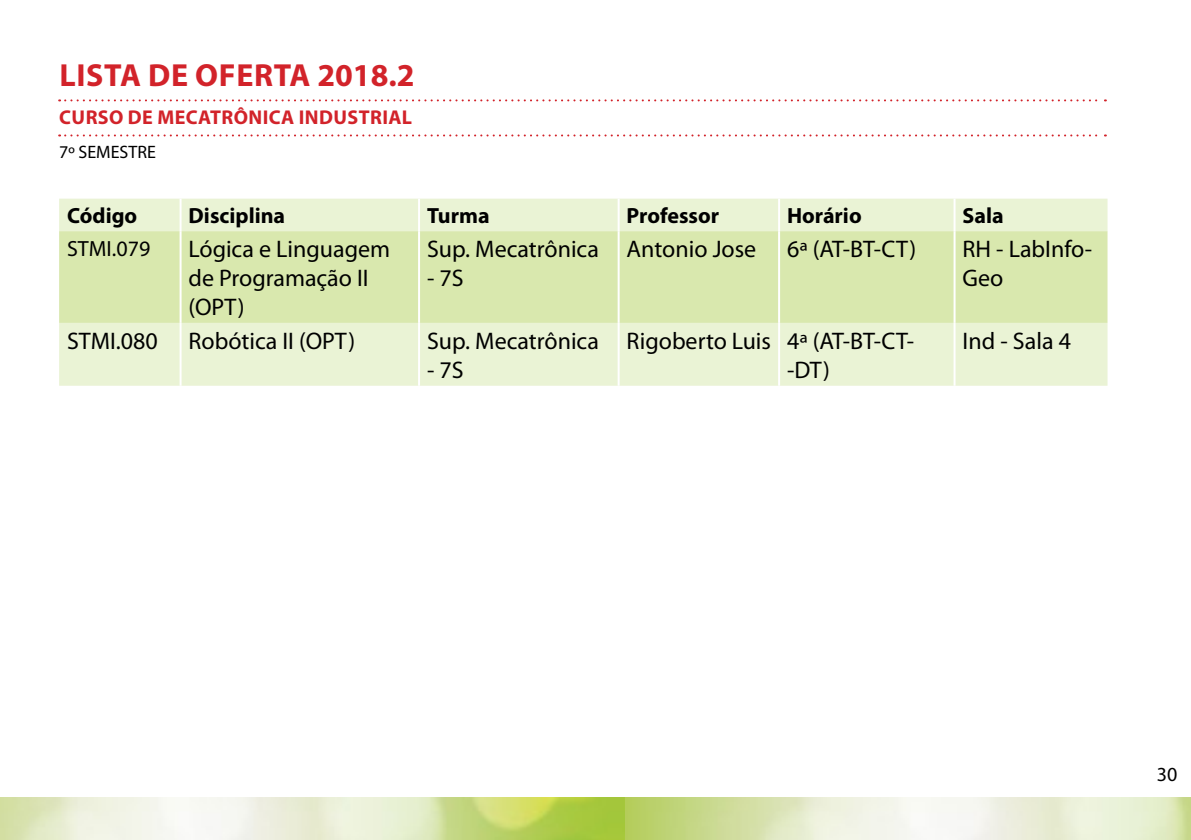
<style>
.page{position:relative;width:1191px;height:840px;background:#fff}
.page>*{position:absolute;margin:0;border:0;box-sizing:border-box;transform-origin:0 0}
.t1{font:700 32px "Myriad Pro";letter-spacing:.02em;color:#d2232a}
.t2{font:24px/28.8px "Myriad Pro";color:#000}
.t3{font:700 22px "Myriad Pro";color:#000}
.t4{font:22px "Myriad Pro";color:#000}
.t5{font:700 20px "Myriad Pro";letter-spacing:.02em;color:#d2232a}
.t6{font:20px "Myriad Pro";color:#000}
.t7{font:18px "Myriad Pro";color:#000}
</style>
<div class="page">
<img style="left:0;top:797px;width:1191px;height:42px">
<svg style="left:59px;top:99px;width:1047px;height:2px"></svg>
<svg style="left:59px;top:134px;width:1047px;height:2px"></svg>
<div style="left:59px;top:198px;width:1048px;height:187px;background:#eaf3d5"></div>
<div style="left:59px;top:231px;width:1048px;height:92px;background:#d9e8ae"></div>
<hr style="left:180px;top:198px;width:2px;height:33px;background:#fff">
<hr style="left:418px;top:198px;width:2px;height:33px;background:#fff">
<hr style="left:617px;top:198px;width:2px;height:33px;background:#fff">
<hr style="left:778px;top:198px;width:2px;height:33px;background:#fff">
<hr style="left:953px;top:198px;width:2px;height:33px;background:#fff">
<hr style="left:180px;top:231px;width:2px;height:92px;background:#fff">
<hr style="left:418px;top:231px;width:2px;height:92px;background:#fff">
<hr style="left:617px;top:231px;width:2px;height:92px;background:#fff">
<hr style="left:778px;top:231px;width:2px;height:92px;background:#fff">
<hr style="left:953px;top:231px;width:2px;height:92px;background:#fff">
<hr style="left:180px;top:323px;width:2px;height:62px;background:#fff">
<hr style="left:418px;top:323px;width:2px;height:62px;background:#fff">
<hr style="left:617px;top:323px;width:2px;height:62px;background:#fff">
<hr style="left:778px;top:323px;width:2px;height:62px;background:#fff">
<hr style="left:953px;top:323px;width:2px;height:62px;background:#fff">
<h1 class="t1" style="left:59px;top:54px;width:356px">LISTA DE OFERTA 2018.2</h1>
<p class="t5" style="left:59px;top:104px;width:354px">CURSO DE MECATRÔNICA INDUSTRIAL</p>
<p class="t7" style="left:59px;top:141px;width:98px">7º SEMESTRE</p>
<p class="t3" style="left:67px;top:201px;width:72px">Código</p>
<p class="t3" style="left:189px;top:201px;width:98px">Disciplina</p>
<p class="t3" style="left:427px;top:201px;width:64px">Turma</p>
<p class="t3" style="left:626px;top:201px;width:94px">Professor</p>
<p class="t3" style="left:787px;top:201px;width:76px">Horário</p>
<p class="t3" style="left:962px;top:201px;width:43px">Sala</p>
<p class="t4" style="left:67px;top:234px;width:85px">STMI.079</p>
<p class="t2" style="left:189px;top:234px;width:203px">Lógica e Linguagem de Programação II (OPT)</p>
<p class="t2" style="left:427px;top:234px;width:173px">Sup. Mecatrônica</p>
<p class="t2" style="left:626px;top:234px;width:131px">Antonio Jose</p>
<p class="t2" style="left:787px;top:234px;width:131px">6ª (AT-BT-CT)</p>
<p class="t2" style="left:962px;top:234px;width:131px">RH - LabInfo-<br>Geo</p>
<p class="t2" style="left:427px;top:263px;width:38px">- 7S</p>
<p class="t2" style="left:67px;top:326px;width:92px">STMI.080</p>
<p class="t2" style="left:188px;top:326px;width:168px">Robótica II (OPT)</p>
<p class="t2" style="left:427px;top:326px;width:173px">Sup. Mecatrônica</p>
<p class="t2" style="left:427px;top:355px;width:38px">- 7S</p>
<p class="t2" style="left:787px;top:326px;width:129px;text-indent:-160px">Rigoberto Luis 4ª (AT-BT-CT--DT)</p>
<p class="t2" style="left:962px;top:326px;width:110px">Ind - Sala 4</p>
<p class="t6" style="left:1157px;top:761px;width:22px">30</p>
</div>
